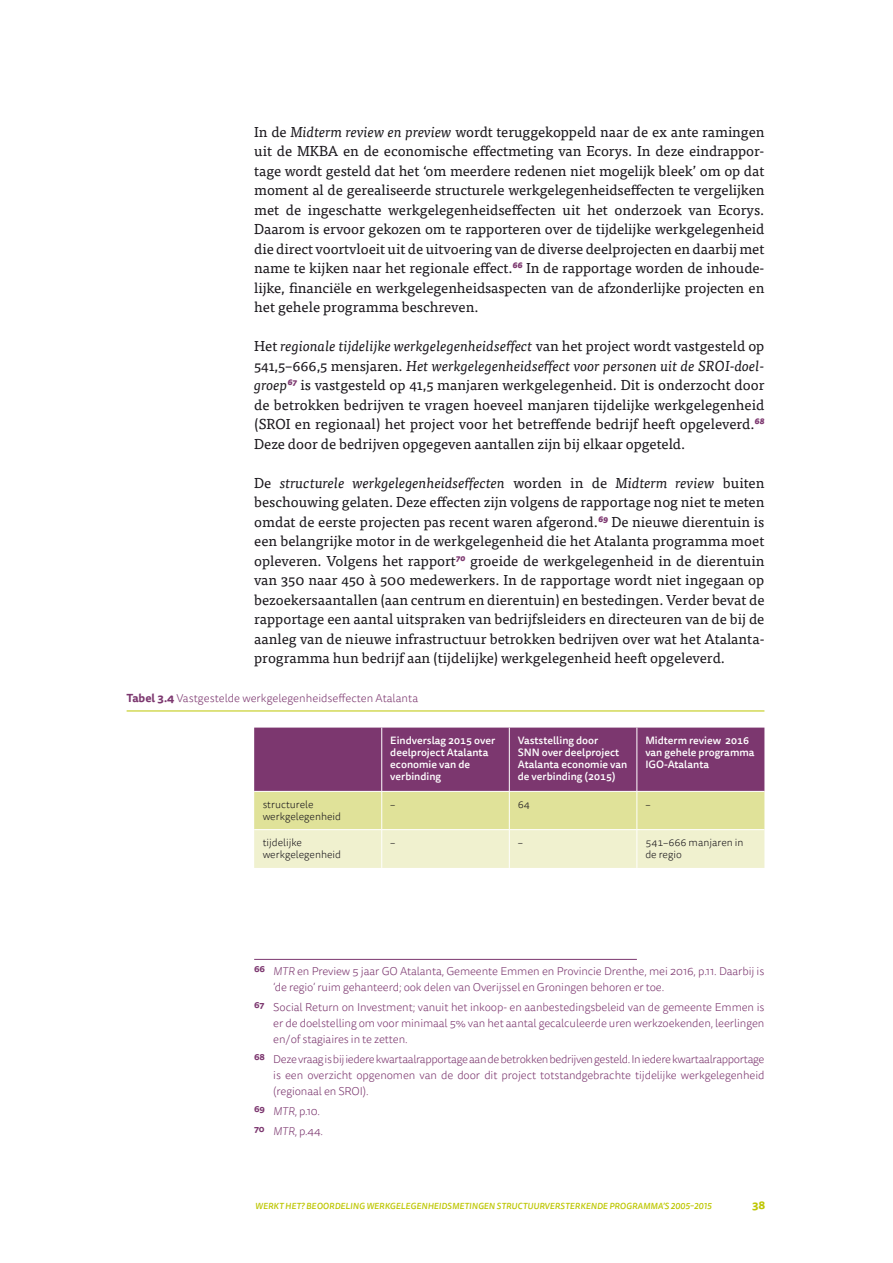
<style>
.page{position:relative;width:893px;height:1263px;background:#fff}
.page>*{position:absolute;margin:0;border:0;box-sizing:border-box;transform-origin:0 0}
.t1{font:14.4px/19.5px "Tisa OT";color:#1a171c;text-align:justify}
.t2{font:300 11.4px/15.9px "Tisa Sans OT";letter-spacing:-.01em;color:#7c376f}
.t3{font:700 11.4px "Tisa Sans OT";color:#bdc600}
.t4{font:500 10.5px/12px "Tisa Sans OT";color:#fff}
.t5{font:300 10.5px/12px "Tisa Sans OT";color:#1a171c}
.t6{font:italic 500 8.7px "Tisa Sans OT";letter-spacing:.01em;color:#bdc600}
.s1{font-style:italic}
.s2{font-weight:700}
</style>
<div class="page">
<hr style="left:127px;top:711px;width:637px;height:1px;background:#bdc600">
<svg style="left:254px;top:728px;width:510px;height:140px;background:#b79895"></svg>
<hr style="left:381px;top:727px;width:1px;height:64px;background:#fff">
<hr style="left:509px;top:727px;width:1px;height:64px;background:#fff">
<hr style="left:637px;top:727px;width:1px;height:64px;background:#fff">
<hr style="left:254px;top:791px;width:128px;height:1px;background:#fff">
<hr style="left:382px;top:791px;width:127px;height:1px;background:#fff">
<hr style="left:381px;top:792px;width:1px;height:37px;background:#fff">
<hr style="left:509px;top:791px;width:128px;height:1px;background:#fff">
<hr style="left:509px;top:792px;width:1px;height:37px;background:#fff">
<hr style="left:637px;top:791px;width:127px;height:1px;background:#fff">
<hr style="left:637px;top:792px;width:1px;height:37px;background:#fff">
<hr style="left:254px;top:829px;width:128px;height:1px;background:#fff">
<hr style="left:382px;top:829px;width:127px;height:1px;background:#fff">
<hr style="left:381px;top:830px;width:1px;height:38px;background:#fff">
<hr style="left:509px;top:829px;width:128px;height:1px;background:#fff">
<hr style="left:509px;top:830px;width:1px;height:38px;background:#fff">
<hr style="left:637px;top:829px;width:127px;height:1px;background:#fff">
<hr style="left:637px;top:830px;width:1px;height:38px;background:#fff">
<hr style="left:254px;top:959px;width:383px;height:1px;background:#7c376f">
<p class="t1" style="left:254px;top:122px;width:512px">In de <span class="s1">Midterm review en preview</span> wordt teruggekoppeld naar de ex ante ramingen uit de MKBA en de economische effectmeting van Ecorys. In deze eindrappor&shy;tage wordt gesteld dat het ‘om meerdere redenen niet mogelijk bleek’ om op dat moment al de gerealiseerde structurele werkgelegenheidseffecten te vergelijken met de ingeschatte werkgelegenheidseffecten uit het onderzoek van Ecorys.<br>Daarom is ervoor gekozen om te rapporteren over de tijdelijke werkgelegenheid die direct voortvloeit uit de uitvoering van de diverse deelprojecten en daarbij met name te kijken naar het regionale effect.<sup>66</sup> In de rapportage worden de inhoude&shy;lijke, financiële en werkgelegenheidsaspecten van de afzonderlijke projecten en het gehele programma beschreven.</p>
<p class="t1" style="left:254px;top:336px;width:512px">Het <span class="s1">regionale tijdelijke werkgelegenheidseffect</span> van het project wordt vastgesteld op 541,5–666,5 mensjaren. <span class="s1">Het werkgelegenheidseffect voor personen uit de SROI-doel&shy;groep</span><sup>67</sup> is vastgesteld op 41,5 manjaren werkgelegenheid. Dit is onderzocht door de betrokken bedrijven te vragen hoeveel manjaren tijdelijke werkgelegenheid (SROI en regionaal) het project voor het betreffende bedrijf heeft opgeleverd.<sup>68<br></sup>Deze door de bedrijven opgegeven aantallen zijn bij elkaar opgeteld.</p>
<p class="t1" style="left:254px;top:473px;width:512px">De <span class="s1">structurele werkgelegenheidseffecten</span> worden in de <span class="s1">Midterm review</span> buiten beschouwing gelaten. Deze effecten zijn volgens de rapportage nog niet te meten omdat de eerste projecten pas recent waren afgerond.<sup>69</sup> De nieuwe dierentuin is een belangrijke motor in de werkgelegenheid die het Atalanta programma moet opleveren. Volgens het rapport<sup>70</sup> groeide de werkgelegenheid in de dierentuin van 350 naar 450 à 500 medewerkers. In de rapportage wordt niet ingegaan op bezoekersaantallen (aan centrum en dierentuin) en bestedingen. Verder bevat de rapportage een aantal uitspraken van bedrijfsleiders en directeuren van de bij de aanleg van de nieuwe infrastructuur betrokken bedrijven over wat het Atalanta&shy;programma hun bedrijf aan (tijdelijke) werkgelegenheid heeft opgeleverd.</p>
<p class="t2" style="left:127px;top:691px;width:293px"><span class="s2">Tabel 3.4</span> Vastgestelde werkgelegenheidseffecten Atalanta</p>
<p class="t4" style="left:390px;top:735px;width:106px">Eindverslag 2015 over deelproject Atalanta economie van de verbinding</p>
<p class="t4" style="left:518px;top:735px;width:111px">Vaststelling door<br>SNN over deelproject<br>Atalanta economie van de verbinding (2015)</p>
<p class="t4" style="left:645px;top:735px;width:111px">Midterm review 2016 van gehele programma<br>IGO-Atalanta</p>
<p class="t5" style="left:263px;top:798px;width:80px">structurele werkgelegenheid</p>
<p class="t5" style="left:518px;top:798px;width:13px">64</p>
<p class="t5" style="left:263px;top:837px;width:80px">tijdelijke werkgelegenheid</p>
<p class="t5" style="left:390px;top:837px;width:7px">–</p>
<p class="t5" style="left:518px;top:837px;width:7px">–</p>
<p class="t5" style="left:645px;top:837px;width:100px">541–666 manjaren in de regio</p>
<p class="t2" style="left:273px;top:964px;width:493px;text-indent:-19px"><sup>66</sup> <span class="s1">MTR</span> en Preview 5 jaar GO Atalanta, Gemeente Emmen en Provincie Drenthe, mei 2016, p.11. Daarbij is ‘de regio’ ruim gehanteerd; ook delen van Overijssel en Groningen behoren er toe.</p>
<p class="t2" style="left:273px;top:1000px;width:493px;text-align:justify;text-indent:-19px"><sup>67</sup> Social Return on Investment; vanuit het inkoop- en aanbestedingsbeleid van de gemeente Emmen is er de doelstelling om voor minimaal 5% van het aantal gecalculeerde uren werkzoekenden, leerlingen en/of stagiaires in te zetten.</p>
<p class="t2" style="left:273px;top:1052px;width:493px;text-align:justify;text-indent:-19px"><sup>68</sup> Deze vraag is bij iedere kwartaalrapportage aan de betrokken bedrijven gesteld. In iedere kwartaalrapportage is een overzicht opgenomen van de door dit project totstandgebrachte tijdelijke werkgelegenheid (regionaal en SROI).</p>
<p class="t2" style="left:254px;top:1102px;width:70px;line-height:20.1px"><sup>69</sup> <span class="s1">MTR</span>, p.10.<br><sup>70</sup> <span class="s1">MTR</span>, p.44.</p>
<p class="t6" style="left:255px;top:1201px;width:458px">WERKT HET? BEOORDELING WERKGELEGENHEIDSMETINGEN STRUCTUURVERSTERKENDE PROGRAMMA’S 2005–2015</p>
<p class="t3" style="left:752px;top:1198px;width:15px">38</p>
</div>
